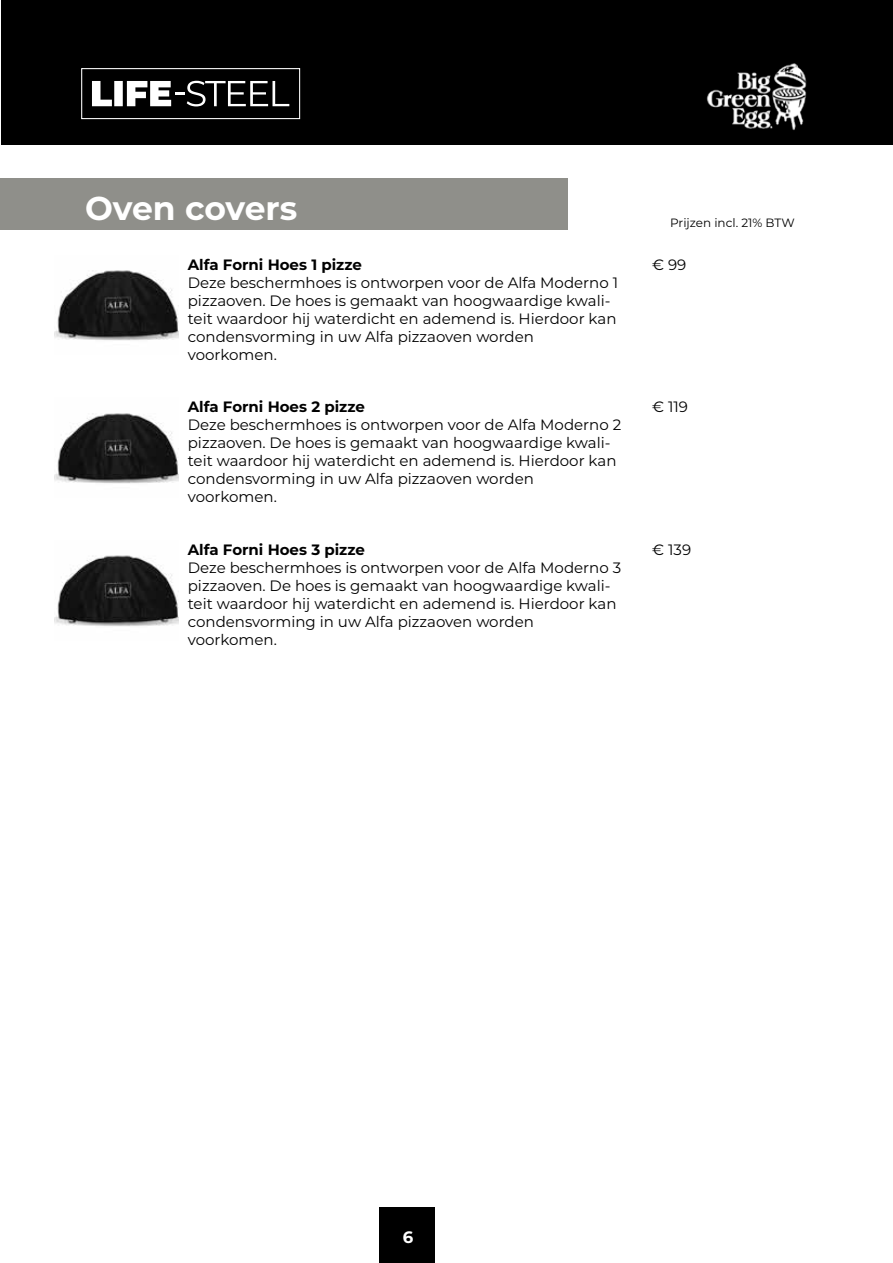
<style>
.page{position:relative;width:893px;height:1263px;background:#fff}
.page>*{position:absolute;margin:0;border:0;box-sizing:border-box;transform-origin:0 0}
.t1{font:700 33px "Montserrat";letter-spacing:-.005em;color:#fff}
.t2{font:700 16.5px "Montserrat";color:#fff}
.t3{font:15px/18px "Montserrat";color:#000}
.t4{font:700 15px "Montserrat";color:#000}
.t5{font:12px "Montserrat";letter-spacing:-.005em;color:#000}
</style>
<div class="page">
<div style="left:2px;top:0;width:891px;height:145px;background:#000"></div>
<img style="left:706px;top:63px;width:101px;height:67px">
<div style="left:81px;top:68px;width:219px;height:51px;border:1px solid #fff"></div>
<svg style="left:92px;top:81px;width:197px;height:25px"></svg>
<div style="left:0;top:178px;width:567px;height:52px;background:#8f8f8a"></div>
<div style="left:379px;top:1208px;width:56px;height:55px;background:#000"></div>
<img style="left:54px;top:270px;width:125px;height:71px">
<img style="left:54px;top:413px;width:125px;height:71px">
<img style="left:54px;top:555px;width:125px;height:71px">
<h1 class="t1" style="left:85px;top:185px;width:214px">Oven covers</h1>
<p class="t4" style="left:188px;top:253px;width:176px">Alfa Forni Hoes 1 pizze</p>
<p class="t3" style="left:188px;top:273px;width:432px">Deze beschermhoes is ontworpen voor de Alfa Moderno 1 pizzaoven. De hoes is gemaakt van hoogwaardige kwali&shy;teit waardoor hij waterdicht en ademend is. Hierdoor kan condensvorming in uw Alfa pizzaoven worden voorkomen.</p>
<p class="t4" style="left:188px;top:396px;width:179px">Alfa Forni Hoes 2 pizze</p>
<p class="t3" style="left:188px;top:415px;width:435px">Deze beschermhoes is ontworpen voor de Alfa Moderno 2 pizzaoven. De hoes is gemaakt van hoogwaardige kwali&shy;teit waardoor hij waterdicht en ademend is. Hierdoor kan condensvorming in uw Alfa pizzaoven worden voorkomen.</p>
<p class="t4" style="left:188px;top:539px;width:179px">Alfa Forni Hoes 3 pizze</p>
<p class="t3" style="left:188px;top:558px;width:435px">Deze beschermhoes is ontworpen voor de Alfa Moderno 3 pizzaoven. De hoes is gemaakt van hoogwaardige kwali&shy;teit waardoor hij waterdicht en ademend is. Hierdoor kan condensvorming in uw Alfa pizzaoven worden voorkomen.</p>
<p class="t5" style="left:670px;top:214px;width:126px">Prijzen incl. 21% BTW</p>
<p class="t3" style="left:652px;top:255px;width:36px">€ 99</p>
<p class="t3" style="left:652px;top:397px;width:37px">€ 119</p>
<p class="t3" style="left:652px;top:540px;width:40px">€ 139</p>
<p class="t2" style="left:403px;top:1225px;width:12px">6</p>
</div>
